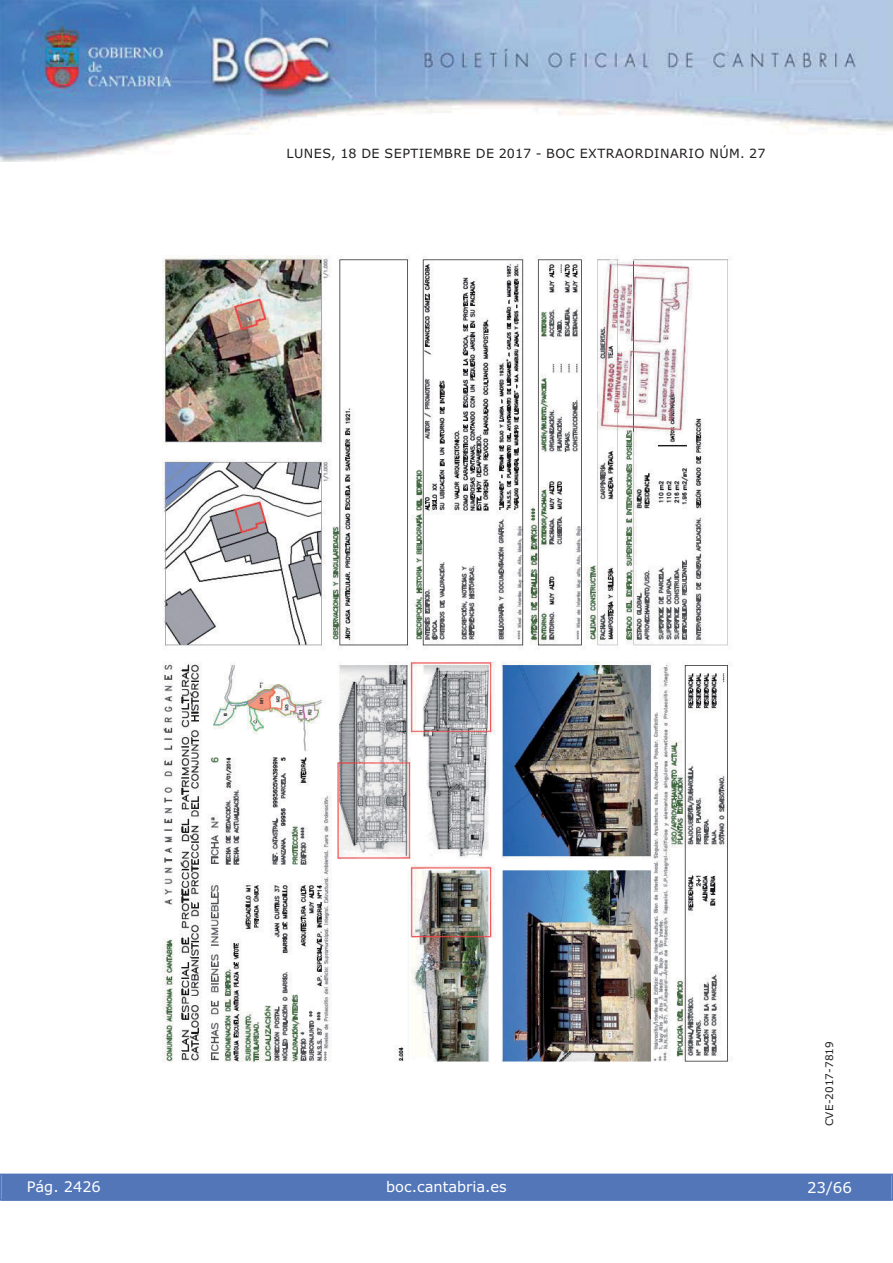
<style>
.page{position:relative;width:893px;height:1263px;background:#fff}
.page>*{position:absolute;margin:0;border:0;box-sizing:border-box;transform-origin:0 0}
.t1{font:15px "Verdana";color:#fff}
.t2{font:14.55px "Verdana";color:#fff}
.t3{font:12.75px "Verdana";letter-spacing:.035em;color:#231f20}
.t4{font:10.5px "Verdana";color:#231f20}
</style>
<div class="page">
<img style="left:0;top:0;width:893px;height:161px">
<div style="left:1px;top:1174px;width:890px;height:27px;background:#5276b8"></div>
<div style="left:0;top:1174px;width:893px;height:27px;border:1px solid #5276b8"></div>
<img style="left:162px;top:255px;width:568px;height:807px">
<p class="t3" style="left:287px;top:146px;width:480px">LUNES, 18 DE SEPTIEMBRE DE 2017 - BOC EXTRAORDINARIO NÚM. 27</p>
<p class="t2" style="left:27px;top:1179px;width:76px">Pág. 2426</p>
<p class="t2" style="left:386px;top:1179px;width:122px">boc.cantabria.es</p>
<p class="t4" style="left:823px;top:1126px;width:87px;rotate:-90deg">CVE-2017-7819</p>
<p class="t1" style="left:807px;top:1179px;width:46px">23/66</p>
</div>
